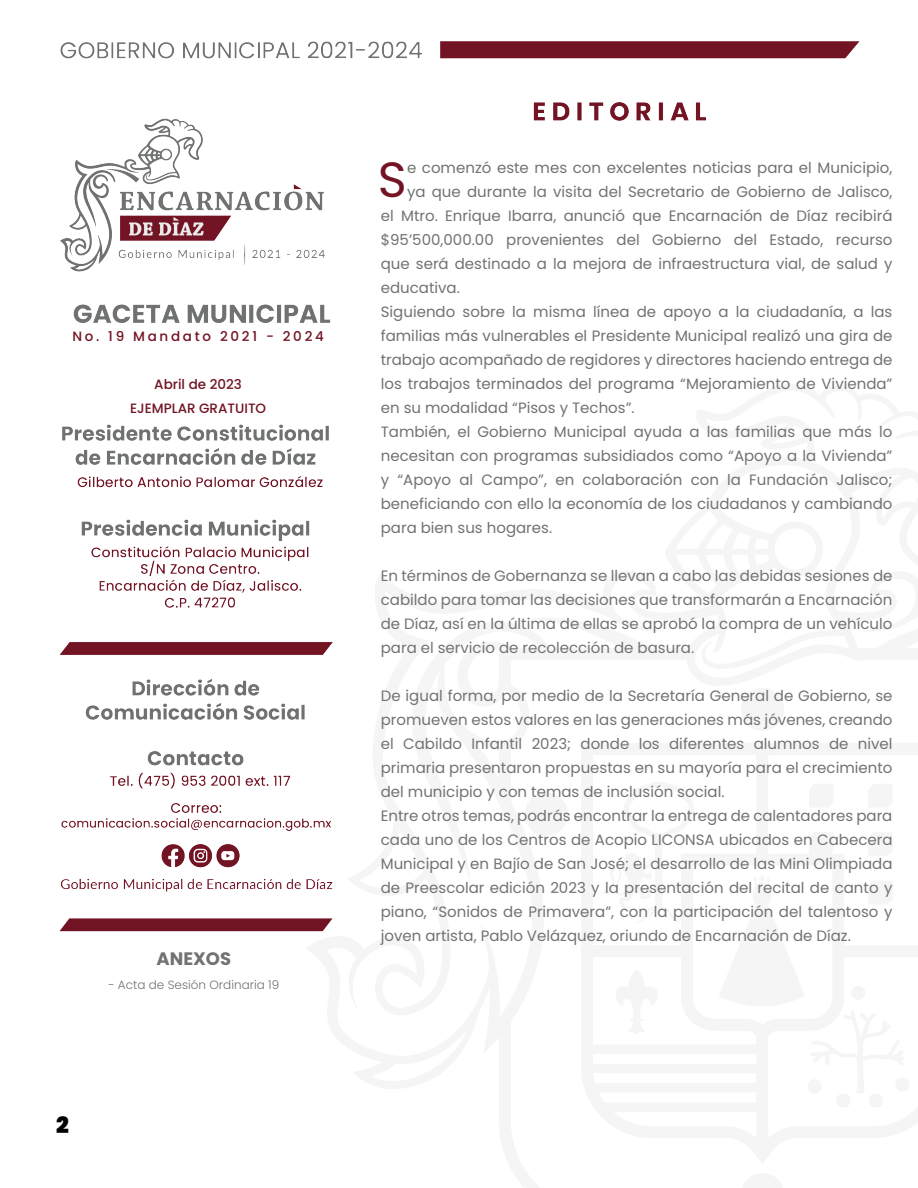
<style>
.page{position:relative;width:918px;height:1188px;background:#fff}
.page>*{position:absolute;margin:0;border:0;box-sizing:border-box;transform-origin:0 0}
.t1{font:49.5px "Poppins";color:#731424}
.t2{font:900 22.5px "Poppins";color:#000}
.t3{font:700 18px "Poppins";color:#707370}
.t4{font:15px/24px "Poppins";color:#707370;text-align:justify}
.t5{font:500 13.5px/24px "Poppins";color:#721323;text-align:center}
.t6{font:500 13.5px "Poppins";letter-spacing:.2em;color:#721323}
.t7{font:300 12px "Poppins";color:#707370}
</style>
<div class="page">
<img style="left:59px;top:41px;width:801px;height:891px">
<svg style="left:60px;top:918px;width:273px;height:13px"></svg>
<p class="t6" style="left:72px;top:329px;width:253px">No. 19 Mandato 2021 - 2024</p>
<p class="t5" style="left:130px;top:372px;width:138px">Abril de 2023<br>EJEMPLAR GRATUITO</p>
<p class="t3" style="left:157px;top:948px;width:76px">ANEXOS</p>
<p class="t7" style="left:108px;top:978px;width:172px">- Acta de Sesión Ordinaria 19</p>
<h2 class="t2" style="left:56px;top:1112px;width:14px">2</h2>
<h1 class="t1" style="left:378px;top:151px;width:31px">S</h1>
<p class="t4" style="left:407px;top:156px;width:487px">e comenzó este mes con excelentes noticias para el Municipio,</p>
<p class="t4" style="left:407px;top:180px;width:487px">ya que durante la visita del Secretario de Gobierno de Jalisco,</p>
<p class="t4" style="left:381px;top:204px;width:513px">el Mtro. Enrique Ibarra, anunció que Encarnación de Díaz recibirá</p>
<p class="t4" style="left:381px;top:228px;width:513px">$95’500,000.00 provenientes del Gobierno del Estado, recurso</p>
<p class="t4" style="left:381px;top:252px;width:513px">que será destinado a la mejora de infraestructura vial, de salud y</p>
<p class="t4" style="left:381px;top:276px;width:81px">educativa.</p>
<p class="t4" style="left:381px;top:300px;width:513px">Siguiendo sobre la misma línea de apoyo a la ciudadanía, a las</p>
<p class="t4" style="left:381px;top:324px;width:513px">familias más vulnerables el Presidente Municipal realizó una gira de</p>
<p class="t4" style="left:381px;top:348px;width:513px">trabajo acompañado de regidores y directores haciendo entrega de</p>
<p class="t4" style="left:381px;top:372px;width:513px">los trabajos terminados del programa “Mejoramiento de Vivienda”</p>
<p class="t4" style="left:381px;top:396px;width:255px">en su modalidad “Pisos y Techos”.</p>
<p class="t4" style="left:381px;top:420px;width:513px">También, el Gobierno Municipal ayuda a las familias que más lo</p>
<p class="t4" style="left:381px;top:444px;width:513px">necesitan con programas subsidiados como “Apoyo a la Vivienda”</p>
<p class="t4" style="left:381px;top:468px;width:513px">y “Apoyo al Campo”, en colaboración con la Fundación Jalisco;</p>
<p class="t4" style="left:381px;top:492px;width:513px">beneficiando con ello la economía de los ciudadanos y cambiando</p>
<p class="t4" style="left:381px;top:516px;width:173px">para bien sus hogares.</p>
<p class="t4" style="left:381px;top:564px;width:513px">En términos de Gobernanza se llevan a cabo las debidas sesiones de cabildo para tomar las decisiones que transformarán a Encarnación de Díaz, así en la última de ellas se aprobó la compra de un vehículo para el servicio de recolección de basura.</p>
<p class="t4" style="left:381px;top:684px;width:513px;text-align:left">De igual forma, por medio de la Secretaría General de Gobierno, se promueven estos valores en las generaciones más jóvenes, creando el Cabildo Infantil 2023; donde los diferentes alumnos de nivel primaria presentaron propuestas en su mayoría para el crecimiento del municipio y con temas de inclusión social.<br>Entre otros temas, podrás encontrar la entrega de calentadores para cada uno de los Centros de Acopio LICONSA ubicados en Cabecera Municipal y en Bajío de San José; el desarrollo de las Mini Olimpiada de Preescolar edición 2023 y la presentación del recital de canto y piano, “Sonidos de Primavera”, con la participación del talentoso y joven artista, Pablo Velázquez, oriundo de Encarnación de Díaz.</p>
</div>
